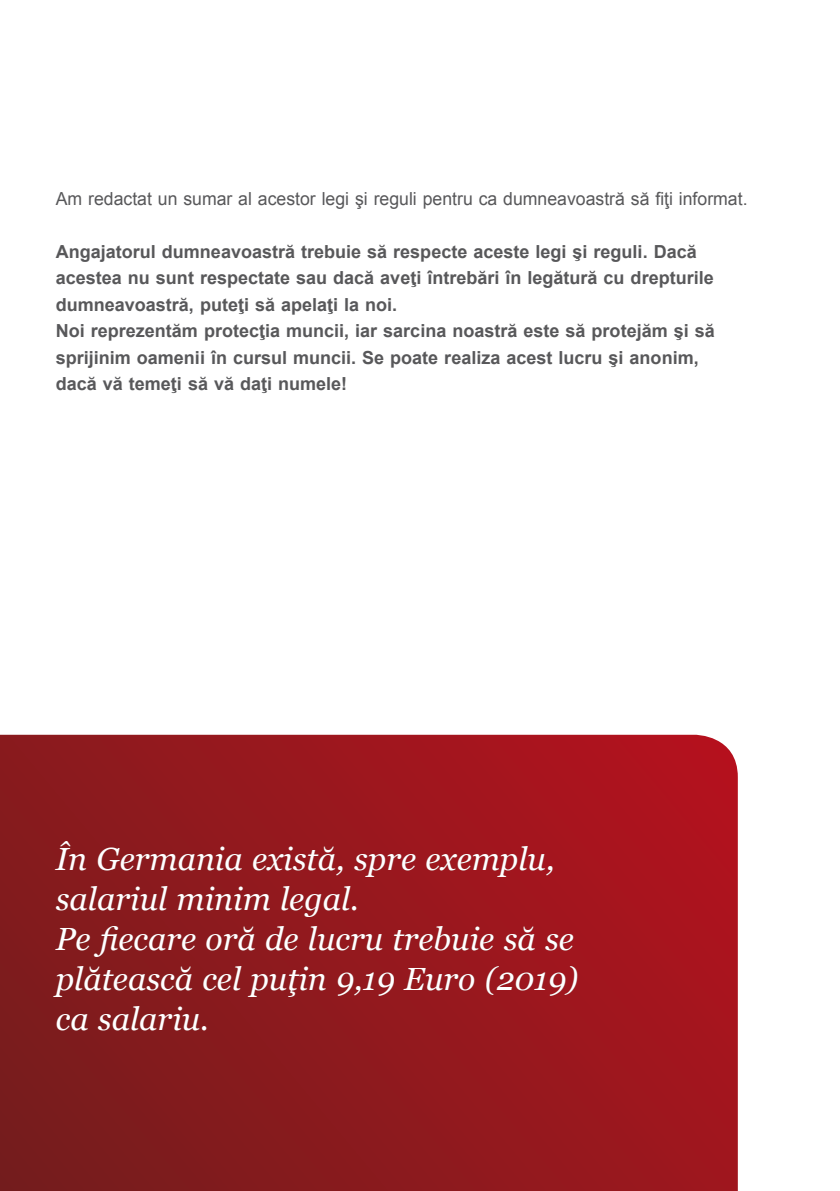
<style>
.page{position:relative;width:840px;height:1191px;background:#fff}
.page>*{position:absolute;margin:0;border:0;box-sizing:border-box;transform-origin:0 0}
.t1{font:italic 32px/40px "Georgia";color:#fff}
.t2{font:700 18px/26.4px "Arial";color:#58585a}
.t3{font:18px "Arial";color:#58585a}
</style>
<div class="page">
<svg style="left:0;top:734px;width:737px;height:457px;background:#94181e"></svg>
<p class="t3" style="left:56px;top:186px;width:693px">Am redactat un sumar al acestor legi şi reguli pentru ca dumneavoastră să fiţi informat.</p>
<p class="t2" style="left:56px;top:239px;width:659px">Angajatorul dumneavoastră trebuie să respecte aceste legi şi reguli. Dacă acestea nu sunt respectate sau dacă aveţi întrebări în legătură cu drepturile dumneavoastră, puteţi să apelaţi la noi.</p>
<p class="t2" style="left:56px;top:318px;width:660px">Noi reprezentăm protecţia muncii, iar sarcina noastră este să protejăm şi să sprijinim oamenii în cursul muncii. Se poate realiza acest lucru şi anonim, dacă vă temeţi să vă daţi numele!</p>
<h1 class="t1" style="left:56px;top:837px;width:523px">În Germania există, spre exemplu, salariul minim legal.<br>Pe fiecare oră de lucru trebuie să se plătească cel puţin 9,19 Euro (2019) ca salariu.</h1>
</div>
